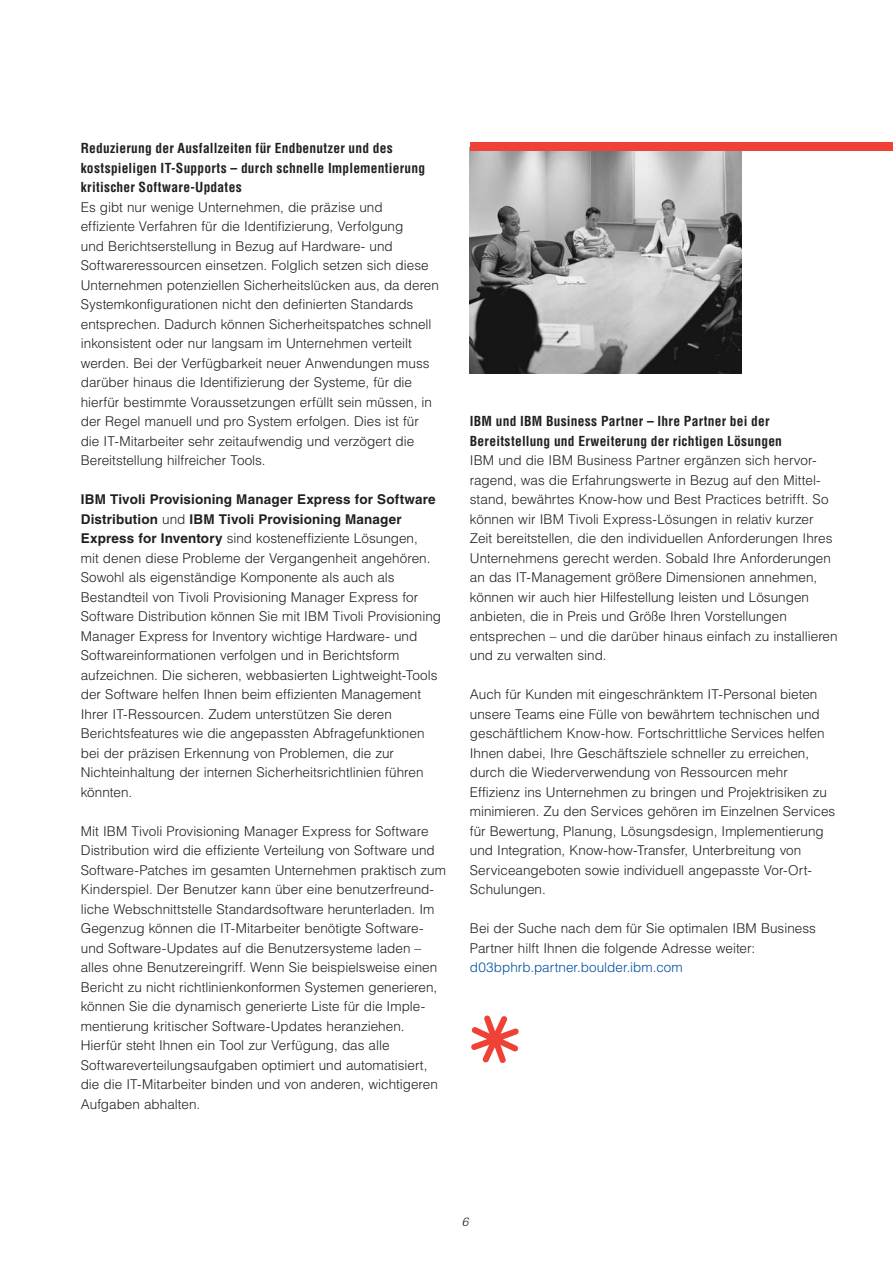
<style>
.page{position:relative;width:893px;height:1263px;background:#fff}
.page>*{position:absolute;margin:0;border:0;box-sizing:border-box;transform-origin:0 0}
.t1{font:300 13.5px/19.5px "Helvetica";color:#231f20}
.t2{font:700 condensed 13.5px/19.5px "Helvetica";letter-spacing:.015em;color:#231f20}
.t3{font:300 13.5px "Helvetica";letter-spacing:.005em;color:#0050a3}
.s1{font-weight:700}
</style>
<div class="page">
<img style="left:470px;top:151px;width:271px;height:222px">
<div style="left:470px;top:142px;width:423px;height:9px;background:#ef4135"></div>
<svg style="left:471px;top:1015px;width:48px;height:48px"></svg>
<p class="t2" style="left:81px;top:138px;width:346px">Reduzierung der Ausfallzeiten für Endbenutzer und des kostspieligen IT-Supports – durch schnelle Implementierung kritischer Software-Updates</p>
<p class="t1" style="left:81px;top:197px;width:360px">Es gibt nur wenige Unternehmen, die präzise und effiziente Verfahren für die Identifizierung, Verfolgung<br>und Berichtserstellung in Bezug auf Hardware- und Softwareressourcen einsetzen. Folglich setzen sich diese Unternehmen potenziellen Sicherheitslücken aus, da deren Systemkonfigurationen nicht den definierten Standards entsprechen. Dadurch können Sicherheitspatches schnell inkonsistent oder nur langsam im Unternehmen verteilt werden. Bei der Verfügbarkeit neuer Anwendungen muss darüber hinaus die Identifizierung der Systeme, für die hierfür bestimmte Voraussetzungen erfüllt sein müssen, in der Regel manuell und pro System erfolgen. Dies ist für die IT-Mitarbeiter sehr zeitaufwendig und verzögert die Bereitstellung hilfreicher Tools.</p>
<p class="t1" style="left:81px;top:489px;width:362px"><span class="s1">IBM Tivoli Provisioning Manager Express for Software Distribution</span> und <span class="s1">IBM Tivoli Provisioning Manager Express for Inventory</span> sind kosteneffiziente Lösungen,<br>mit denen diese Probleme der Vergangenheit angehören.<br>Sowohl als eigenständige Komponente als auch als Bestandteil von Tivoli Provisioning Manager Express for Software Distribution können Sie mit IBM Tivoli Provisioning Manager Express for Inventory wichtige Hardware- und Softwareinformationen verfolgen und in Berichtsform aufzeichnen. Die sicheren, webbasierten Lightweight-Tools der Software helfen Ihnen beim effizienten Management Ihrer IT-Ressourcen. Zudem unterstützen Sie deren Berichtsfeatures wie die angepassten Abfragefunktionen bei der präzisen Erkennung von Problemen, die zur Nichteinhaltung der internen Sicherheitsrichtlinien führen könnten.</p>
<p class="t1" style="left:81px;top:821px;width:367px">Mit IBM Tivoli Provisioning Manager Express for Software Distribution wird die effiziente Verteilung von Software und Software-Patches im gesamten Unternehmen praktisch zum Kinderspiel. Der Benutzer kann über eine benutzerfreund&shy;liche Webschnittstelle Standardsoftware herunterladen. Im Gegenzug können die IT-Mitarbeiter benötigte Software&shy;und Software-Updates auf die Benutzersysteme laden – alles ohne Benutzereingriff. Wenn Sie beispielsweise einen Bericht zu nicht richtlinienkonformen Systemen generieren, können Sie die dynamisch generierte Liste für die Imple&shy;mentierung kritischer Software-Updates heranziehen.<br>Hierfür steht Ihnen ein Tool zur Verfügung, das alle Softwareverteilungsaufgaben optimiert und automatisiert, die die IT-Mitarbeiter binden und von anderen, wichtigeren Aufgaben abhalten.</p>
<p class="t2" style="left:470px;top:411px;width:314px">IBM und IBM Business Partner – Ihre Partner bei der<br>Bereitstellung und Erweiterung der richtigen Lösungen</p>
<p class="t1" style="left:470px;top:450px;width:369px">IBM und die IBM Business Partner ergänzen sich hervor&shy;ragend, was die Erfahrungswerte in Bezug auf den Mittel&shy;stand, bewährtes Know-how und Best Practices betrifft. So können wir IBM Tivoli Express-Lösungen in relativ kurzer Zeit bereitstellen, die den individuellen Anforderungen Ihres Unternehmens gerecht werden. Sobald Ihre Anforderungen an das IT-Management größere Dimensionen annehmen, können wir auch hier Hilfestellung leisten und Lösungen anbieten, die in Preis und Größe Ihren Vorstellungen entsprechen – und die darüber hinaus einfach zu installieren und zu verwalten sind.</p>
<p class="t1" style="left:470px;top:684px;width:367px">Auch für Kunden mit eingeschränktem IT-Personal bieten unsere Teams eine Fülle von bewährtem technischen und geschäftlichem Know-how. Fortschrittliche Services helfen Ihnen dabei, Ihre Geschäftsziele schneller zu erreichen, durch die Wiederverwendung von Ressourcen mehr Effizienz ins Unternehmen zu bringen und Projektrisiken zu minimieren. Zu den Services gehören im Einzelnen Services für Bewertung, Planung, Lösungsdesign, Implementierung und Integration, Know-how-Transfer, Unterbreitung von Serviceangeboten sowie individuell angepasste Vor-Ort-Schulungen.</p>
<p class="t1" style="left:470px;top:918px;width:348px">Bei der Suche nach dem für Sie optimalen IBM Business<br>Partner hilft Ihnen die folgende Adresse weiter:</p>
<p class="t3" style="left:470px;top:959px;width:214px">d03bphrb.partner.boulder.ibm.com</p>
</div>
